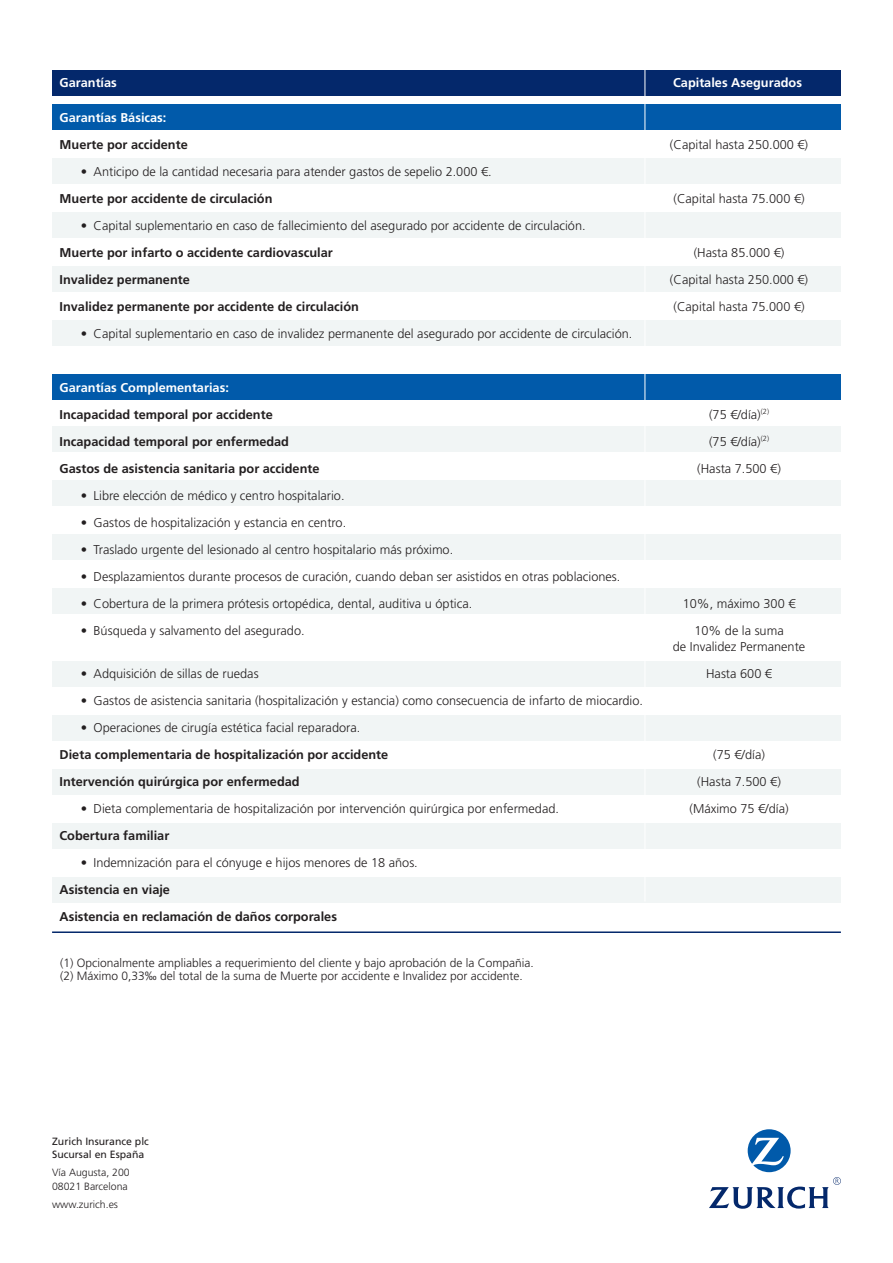
<style>
.page{position:relative;width:893px;height:1263px;background:#fff}
.page>*{position:absolute;margin:0;border:0;box-sizing:border-box;transform-origin:0 0}
.t1{font:300 12.75px/16.5px "Frutiger LT Std";color:#231f20;text-align:center}
.t2{font:700 12.75px "Frutiger LT Std";color:#231f20}
.t3{font:700 12.75px "Frutiger LT Std";color:#fff}
.t4{font:300 12px "Frutiger LT Std";color:#231f20}
.t5{font:300 10.5px "Frutiger";color:#231f20}
.t6{font:10.5px "Frutiger";color:#231f20}
</style>
<div class="page">
<div style="left:52px;top:104px;width:789px;height:26px;background:#015aaa"></div>
<div style="left:52px;top:70px;width:789px;height:25px;background:#04286b"></div>
<div style="left:52px;top:158px;width:789px;height:26px;background:#f1f5f5"></div>
<div style="left:52px;top:212px;width:789px;height:26px;background:#f1f5f5"></div>
<div style="left:52px;top:266px;width:789px;height:26px;background:#f1f5f5"></div>
<div style="left:52px;top:320px;width:789px;height:26px;background:#f1f5f5"></div>
<div style="left:52px;top:375px;width:789px;height:25px;background:#015aaa"></div>
<div style="left:52px;top:427px;width:789px;height:25px;background:#f1f5f5"></div>
<div style="left:52px;top:481px;width:789px;height:25px;background:#f1f5f5"></div>
<div style="left:52px;top:535px;width:789px;height:25px;background:#f1f5f5"></div>
<div style="left:52px;top:589px;width:789px;height:25px;background:#f1f5f5"></div>
<div style="left:52px;top:661px;width:789px;height:25px;background:#f1f5f5"></div>
<div style="left:52px;top:715px;width:789px;height:25px;background:#f1f5f5"></div>
<div style="left:52px;top:769px;width:789px;height:25px;background:#f1f5f5"></div>
<div style="left:52px;top:823px;width:789px;height:25px;background:#f1f5f5"></div>
<div style="left:52px;top:877px;width:789px;height:25px;background:#f1f5f5"></div>
<hr style="left:645px;top:70px;width:1px;height:831px;background:#fff">
<svg style="left:709px;top:1129px;width:132px;height:80px"></svg>
<hr style="left:52px;top:931px;width:789px;height:2px;background:#04286b">
<p class="t3" style="left:60px;top:75px;width:59px">Garantías</p>
<p class="t3" style="left:673px;top:75px;width:130px">Capitales Asegurados</p>
<p class="t3" style="left:60px;top:110px;width:108px">Garantías Básicas:</p>
<p class="t2" style="left:60px;top:137px;width:130px">Muerte por accidente</p>
<p class="t1" style="left:670px;top:136px;width:140px">(Capital hasta 250.000 €)</p>
<p class="t1" style="left:81px;top:163px;width:412px">• Anticipo de la cantidad necesaria para atender gastos de sepelio 2.000 €.</p>
<p class="t2" style="left:60px;top:191px;width:215px">Muerte por accidente de circulación</p>
<p class="t1" style="left:673px;top:190px;width:133px">(Capital hasta 75.000 €)</p>
<p class="t1" style="left:81px;top:217px;width:506px">• Capital suplementario en caso de fallecimiento del asegurado por accidente de circulación.</p>
<p class="t2" style="left:60px;top:245px;width:275px">Muerte por infarto o accidente cardiovascular</p>
<p class="t1" style="left:694px;top:244px;width:92px">(Hasta 85.000 €)</p>
<p class="t2" style="left:60px;top:272px;width:132px">Invalidez permanente</p>
<p class="t1" style="left:670px;top:271px;width:140px">(Capital hasta 250.000 €)</p>
<p class="t2" style="left:60px;top:299px;width:301px">Invalidez permanente por accidente de circulación</p>
<p class="t1" style="left:673px;top:298px;width:133px">(Capital hasta 75.000 €)</p>
<p class="t1" style="left:81px;top:325px;width:553px">• Capital suplementario en caso de invalidez permanente del asegurado por accidente de circulación.</p>
<p class="t3" style="left:60px;top:380px;width:171px">Garantías Complementarias:</p>
<p class="t2" style="left:60px;top:407px;width:215px">Incapacidad temporal por accidente</p>
<p class="t1" style="left:709px;top:406px;width:62px">(75 €/día)<sup>(2)</sup></p>
<p class="t2" style="left:60px;top:434px;width:231px">Incapacidad temporal por enfermedad</p>
<p class="t1" style="left:709px;top:433px;width:62px">(75 €/día)<sup>(2)</sup></p>
<p class="t2" style="left:60px;top:461px;width:261px">Gastos de asistencia sanitaria por accidente</p>
<p class="t1" style="left:697px;top:460px;width:85px">(Hasta 7.500 €)</p>
<p class="t1" style="left:81px;top:487px;width:265px">• Libre elección de médico y centro hospitalario.</p>
<p class="t1" style="left:81px;top:514px;width:267px">• Gastos de hospitalización y estancia en centro.</p>
<p class="t1" style="left:81px;top:541px;width:374px">• Traslado urgente del lesionado al centro hospitalario más próximo.</p>
<p class="t1" style="left:81px;top:568px;width:541px">• Desplazamientos durante procesos de curación, cuando deban ser asistidos en otras poblaciones.</p>
<p class="t1" style="left:81px;top:595px;width:393px">• Cobertura de la primera prótesis ortopédica, dental, auditiva u óptica.</p>
<p class="t1" style="left:683px;top:595px;width:114px">10%, máximo 300 €</p>
<p class="t1" style="left:81px;top:622px;width:225px">• Búsqueda y salvamento del asegurado.</p>
<p class="t1" style="left:673px;top:622px;width:134px">10% de la suma<br>de Invalidez Permanente</p>
<p class="t1" style="left:81px;top:666px;width:179px">• Adquisición de sillas de ruedas</p>
<p class="t1" style="left:706px;top:666px;width:67px">Hasta 600 €</p>
<p class="t1" style="left:81px;top:693px;width:564px">• Gastos de asistencia sanitaria (hospitalización y estancia) como consecuencia de infarto de miocardio.</p>
<p class="t1" style="left:81px;top:720px;width:281px">• Operaciones de cirugía estética facial reparadora.</p>
<p class="t2" style="left:60px;top:747px;width:330px">Dieta complementaria de hospitalización por accidente</p>
<p class="t1" style="left:713px;top:747px;width:53px">(75 €/día)</p>
<p class="t2" style="left:60px;top:774px;width:242px">Intervención quirúrgica por enfermedad</p>
<p class="t1" style="left:697px;top:774px;width:85px">(Hasta 7.500 €)</p>
<p class="t1" style="left:81px;top:801px;width:480px">• Dieta complementaria de hospitalización por intervención quirúrgica por enfermedad.</p>
<p class="t1" style="left:689px;top:801px;width:101px">(Máximo 75 €/día)</p>
<p class="t2" style="left:60px;top:828px;width:111px">Cobertura familiar</p>
<p class="t1" style="left:81px;top:855px;width:339px">• Indemnización para el cónyuge e hijos menores de 18 años.</p>
<p class="t2" style="left:60px;top:882px;width:112px">Asistencia en viaje</p>
<p class="t2" style="left:60px;top:909px;width:279px">Asistencia en reclamación de daños corporales</p>
<p class="t4" style="left:60px;top:956px;width:475px">(1) Opcionalmente ampliables a requerimiento del cliente y bajo aprobación de la Compañia.</p>
<p class="t4" style="left:60px;top:969px;width:464px">(2) Máximo 0,33‰ del total de la suma de Muerte por accidente e Invalidez por accidente.</p>
<p class="t6" style="left:52px;top:1135px;width:98px">Zurich Insurance plc</p>
<p class="t6" style="left:52px;top:1148px;width:94px">Sucursal en España</p>
<p class="t5" style="left:52px;top:1167px;width:79px">Vía Augusta, 200</p>
<p class="t5" style="left:52px;top:1180px;width:77px">08021 Barcelona</p>
<p class="t5" style="left:52px;top:1198px;width:67px">www.zurich.es</p>
</div>
